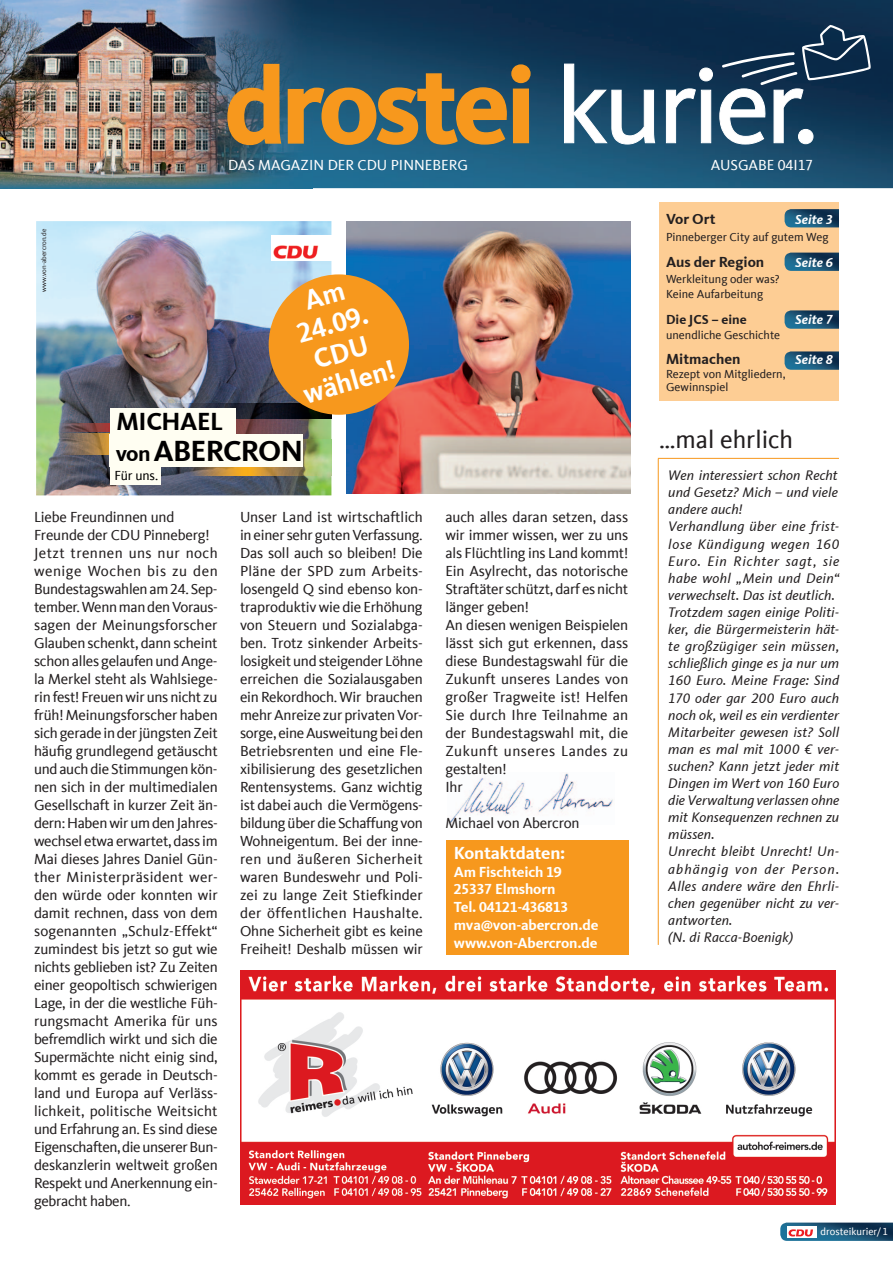
<style>
.page{position:relative;width:893px;height:1263px;background:#fff}
.page>*{position:absolute;margin:0;border:0;box-sizing:border-box;transform-origin:0 0}
.t1{font:700 30px "CDU Kievit Tab";letter-spacing:-.03em;color:#000}
.t2{font:700 28.5px/30px "CDU Kievit Tab";color:#fff;text-align:center;scale:.96 1}
.t3{font:25.5px "CDU Kievit Tab";color:#231f20}
.t4{font:700 25.5px "CDU Kievit Tab";letter-spacing:-.015em;color:#000}
.t5{font:700 18px "CDU Kievit Tab";letter-spacing:-.01em;color:#fff}
.t6{font:15px/18px "CDU Kievit Tab";letter-spacing:-.01em;color:#231f20}
.t7{font:700 15px/17.9px "CDU Kievit Tab";letter-spacing:-.01em;color:#fff}
.t8{font:15px "CDU Kievit Tab";color:#fff}
.t9{font:700 15px "CDU Kievit Tab";color:#231f20}
.t10{font:italic 14.25px/17.1px "CDU Kievit Tab";letter-spacing:.01em;color:#231f20}
.t11{font:italic 700 13.5px "CDU Kievit Tab";color:#fff}
.t12{font:700 13.5px "CDU Kievit Tab";color:#231f20}
.t13{font:13.5px "CDU Kievit Tab";letter-spacing:-.01em;color:#000}
.t14{font:12px/15px "CDU Kievit Tab";color:#231f20}
.t15{font:10.5px "CDU Kievit Tab";color:#fff}
.t16{font:6.9px "CDU Kievit Tab";color:#231f20}
.s1{font-size:22.5px}
</style>
<div class="page">
<img style="left:448px;top:773px;width:165px;height:51px">
<img style="left:36px;top:221px;width:295px;height:274px">
<img style="left:185px;top:467px;width:64px;height:9px">
<img style="left:163px;top:404px;width:168px;height:36px">
<img style="left:249px;top:440px;width:82px;height:36px">
<img style="left:53px;top:433px;width:57px;height:21px">
<img style="left:53px;top:424px;width:57px;height:7px">
<div style="left:447px;top:840px;width:182px;height:114px;background:#f7981d"></div>
<img style="left:313px;top:0;width:580px;height:188px">
<img style="left:0;top:0;width:313px;height:188px">
<svg style="left:227px;top:63px;width:304px;height:83px;background:#84744c"></svg>
<svg style="left:564px;top:63px;width:92px;height:82px"></svg>
<svg style="left:666px;top:67px;width:47px;height:76px"></svg>
<svg style="left:719px;top:25px;width:152px;height:120px;background:#39566f"></svg>
<img style="left:780px;top:1222px;width:113px;height:19px">
<div style="left:659px;top:202px;width:180px;height:199px;background:#fdcd94"></div>
<img style="left:785px;top:253px;width:54px;height:18px">
<img style="left:785px;top:351px;width:54px;height:19px">
<img style="left:785px;top:209px;width:54px;height:18px">
<div style="left:787px;top:1227px;width:30px;height:10px;background:#fff"></div>
<svg style="left:788px;top:1229px;width:25px;height:7px"></svg>
<img style="left:347px;top:221px;width:283px;height:273px">
<hr style="left:658px;top:458px;width:181px;height:1px;background:#f7981d">
<hr style="left:658px;top:459px;width:1px;height:486px;background:#f7981d">
<img style="left:240px;top:971px;width:596px;height:234px">
<div style="left:269px;top:274px;width:140px;height:141px;background:#f7981d;border-radius:50%"></div>
<img style="left:785px;top:310px;width:54px;height:19px">
<img style="left:271px;top:235px;width:60px;height:26px">
<div style="left:110px;top:466px;width:50px;height:19px;background:#fffef2"></div>
<div style="left:110px;top:408px;width:125px;height:28px;background:#fffef2"></div>
<div style="left:110px;top:434px;width:193px;height:33px;background:#fffef2"></div>
<p class="t16" style="left:40px;top:292px;width:64px;rotate:-90deg">www.von-abercron.de</p>
<p class="t8" style="left:228px;top:157px;width:241px">DAS MAGAZIN DER CDU PINNEBERG</p>
<p class="t8" style="left:711px;top:157px;width:104px">AUSGABE 04I17</p>
<h2 class="t2" style="left:275px;top:293px;width:100px;rotate:-16deg">Am<br>24.09.<br>CDU wählen!</h2>
<h3 class="t4" style="left:117px;top:407px;width:108px">MICHAEL</h3>
<h1 class="t1" style="left:116px;top:433px;width:189px"><span class="s1">von</span> ABERCRON</h1>
<p class="t9" style="left:666px;top:210px;width:51px">Vor Ort</p>
<p class="t11" style="left:795px;top:211px;width:39px">Seite 3</p>
<p class="t14" style="left:666px;top:230px;width:164px">Pinneberger City auf gutem Weg</p>
<p class="t9" style="left:666px;top:253px;width:100px">Aus der Region</p>
<p class="t11" style="left:795px;top:254px;width:39px">Seite 6</p>
<p class="t14" style="left:666px;top:272px;width:115px">Werkleitung oder was?<br>Keine Aufarbeitung</p>
<p class="t12" style="left:666px;top:311px;width:82px">Die JCS – eine</p>
<p class="t11" style="left:795px;top:311px;width:39px">Seite 7</p>
<p class="t14" style="left:666px;top:327px;width:116px">unendliche Geschichte</p>
<p class="t9" style="left:666px;top:351px;width:76px">Mitmachen</p>
<p class="t11" style="left:795px;top:352px;width:39px">Seite 8</p>
<p class="t14" style="left:666px;top:367px;width:121px;line-height:13.5px">Rezept von Mitgliedern,<br>Gewinnspiel</p>
<h3 class="t3" style="left:659px;top:425px;width:136px">…mal ehrlich</h3>
<p class="t13" style="left:115px;top:468px;width:45px">Für uns.</p>
<p class="t6" style="left:240px;top:508px;width:184px;text-align:justify">Unser Land ist wirtschaftlich in einer sehr guten Verfassung.<br>Das soll auch so bleiben! Die Pläne der SPD zum Arbeits&shy;losengeld Q sind ebenso kon&shy;traproduktiv wie die Erhöhung von Steuern und Sozialabga&shy;ben. Trotz sinkender Arbeits&shy;losigkeit und steigender Löhne erreichen die Sozialausgaben ein Rekordhoch. Wir brauchen mehr Anreize zur privaten Vor&shy;sorge, eine Ausweitung bei den Betriebsrenten und eine Fle&shy;xibilisierung des gesetzlichen Rentensystems. Ganz wichtig ist dabei auch die Vermögens&shy;bildung über die Schaffung von Wohneigentum. Bei der inne&shy;ren und äußeren Sicherheit waren Bundeswehr und Poli&shy;zei zu lange Zeit Stiefkinder der öffentlichen Haushalte.<br>Ohne Sicherheit gibt es keine Freiheit! Deshalb müssen wir</p>
<p class="t6" style="left:34px;top:508px;width:185px">Liebe Freundinnen und<br>Freunde der CDU Pinneberg!<br>Jetzt trennen uns nur noch wenige Wochen bis zu den<br>Bundestagswahlen am 24. Sep&shy;tember. Wenn man den Voraus&shy;sagen der Meinungsforscher<br>Glauben schenkt, dann scheint schon alles gelaufen und Ange&shy;la Merkel steht als Wahlsiege&shy;rin fest! Freuen wir uns nicht zu früh! Meinungsforscher haben sich gerade in der jüngsten Zeit häufig grundlegend getäuscht und auch die Stimmungen kön&shy;nen sich in der multimedialen<br>Gesellschaft in kurzer Zeit än&shy;dern: Haben wir um den Jahres&shy;wechsel etwa erwartet, dass im<br>Mai dieses Jahres Daniel Gün&shy;ther Ministerpräsident wer&shy;den würde oder konnten wir damit rechnen, dass von dem sogenannten „Schulz-Effekt“ zumindest bis jetzt so gut wie nichts geblieben ist? Zu Zeiten einer geopoltisch schwierigen<br>Lage, in der die westliche Füh&shy;rungsmacht Amerika für uns befremdlich wirkt und sich die<br>Supermächte nicht einig sind, kommt es gerade in Deutsch&shy;land und Europa auf Verläss&shy;lichkeit, politische Weitsicht und Erfahrung an. Es sind diese<br>Eigenschaften, die unserer Bun&shy;deskanzlerin weltweit großen<br>Respekt und Anerkennung ein&shy;gebracht haben.</p>
<p class="t6" style="left:445px;top:508px;width:184px">auch alles daran setzen, dass wir immer wissen, wer zu uns als Flüchtling ins Land kommt!<br>Ein Asylrecht, das notorische<br>Straftäter schützt, darf es nicht länger geben!<br>An diesen wenigen Beispielen lässt sich gut erkennen, dass diese Bundestagswahl für die<br>Zukunft unseres Landes von großer Tragweite ist! Helfen<br>Sie durch Ihre Teilnahme an der Bundestagswahl mit, die<br>Zukunft unseres Landes zu gestalten!<br>Ihr</p>
<p class="t6" style="left:445px;top:814px;width:136px">Michael von Abercron</p>
<p class="t5" style="left:454px;top:842px;width:113px">Kontaktdaten:</p>
<p class="t7" style="left:454px;top:863px;width:146px">Am Fischteich 19<br>25337 Elmshorn<br>Tel. 04121-436813 mva@von-abercron.de www.von-Abercron.de</p>
<p class="t10" style="left:668px;top:467px;width:172px">Wen interessiert schon Recht und Gesetz? Mich – und viele andere auch!<br>Verhandlung über eine frist&shy;lose Kündigung wegen 160<br>Euro. Ein Richter sagt, sie habe wohl „Mein und Dein“ verwechselt. Das ist deutlich.<br>Trotzdem sagen einige Politi&shy;ker, die Bürgermeisterin hät&shy;te großzügiger sein müssen, schließlich ginge es ja nur um<br>160 Euro. Meine Frage: Sind<br>170 oder gar 200 Euro auch noch ok, weil es ein verdienter<br>Mitarbeiter gewesen ist? Soll man es mal mit 1000 € ver&shy;suchen? Kann jetzt jeder mit<br>Dingen im Wert von 160 Euro die Verwaltung verlassen ohne mit Konsequenzen rechnen zu müssen.<br>Unrecht bleibt Unrecht! Un&shy;abhängig von der Person.<br>Alles andere wäre den Ehrli&shy;chen gegenüber nicht zu ver&shy;antworten.<br>(N. di Racca-Boenigk)</p>
<p class="t15" style="left:821px;top:1226px;width:69px">drosteikurier/ 1</p>
</div>
